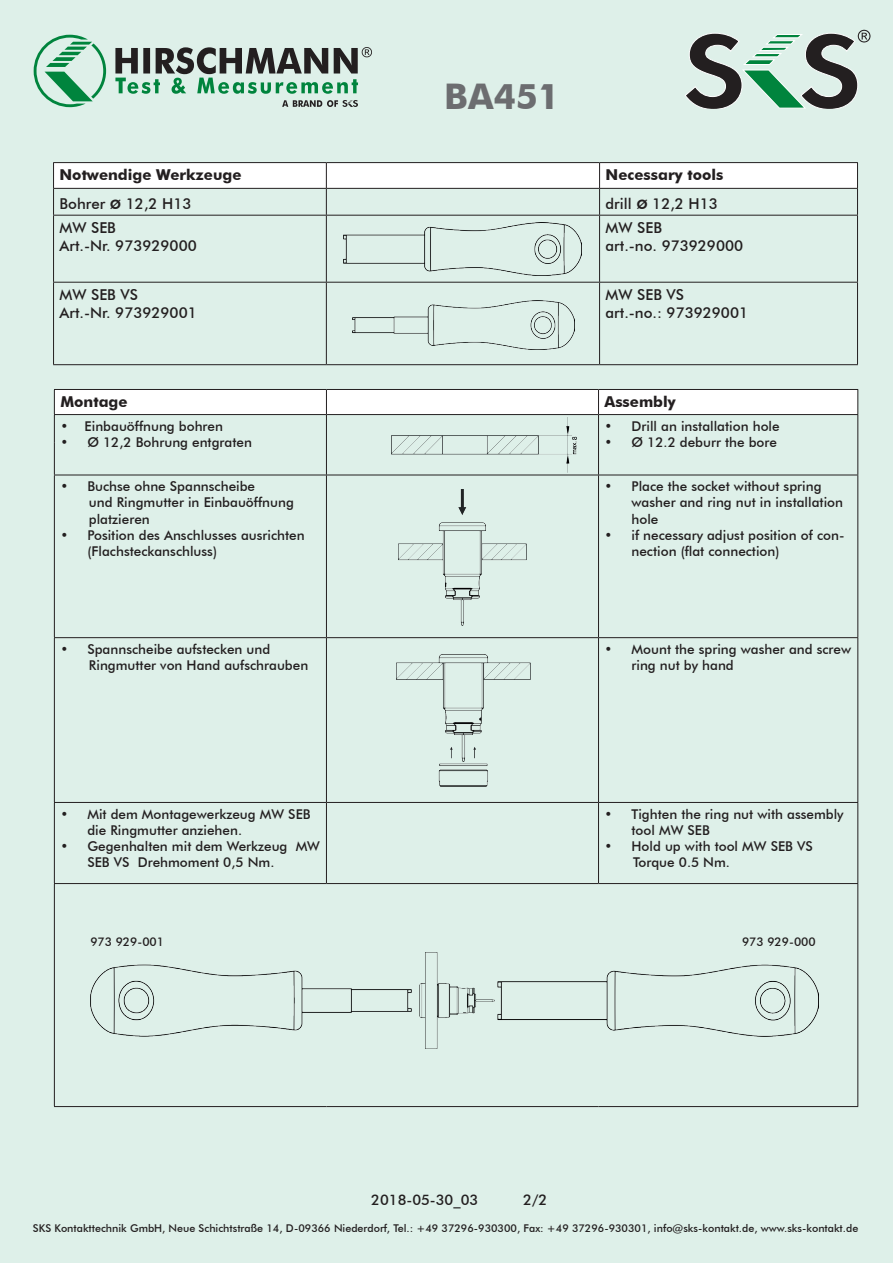
<style>
.page{position:relative;width:893px;height:1263px;background:#def0e9}
.page>*{position:absolute;margin:0;border:0;box-sizing:border-box;transform-origin:0 0}
.t1{font:700 35.25px "Futura BT";color:#6c6d70}
.t2{font:500 15px/18px "Futura BT";color:#231f20}
.t3{font:700 15px "Futura BT";color:#231f20}
.t4{font:500 14.7px "Futura BT";color:#231f20}
.t5{font:500 14.55px "Futura BT";color:#231f20}
.t6{font:500 13.5px/16.2px "Futura BT";color:#231f20}
.t7{font:500 12px "Futura BT";color:#231f20}
.t8{font:500 10.65px "Futura BT";color:#231f20}
.s1{font-size:19.5px}
</style>
<div class="page">
<svg style="left:34px;top:35px;width:72px;height:72px"></svg>
<svg style="left:282px;top:100px;width:76px;height:7px"></svg>
<svg style="left:115px;top:47px;width:257px;height:47px"></svg>
<svg style="left:685px;top:30px;width:185px;height:79px"></svg>
<div style="left:54px;top:389px;width:804px;height:25px;background:#fff"></div>
<hr style="left:54px;top:414px;width:272px;height:1px;background:#231f20">
<hr style="left:54px;top:415px;width:1px;height:60px;background:#231f20">
<hr style="left:326px;top:414px;width:272px;height:1px;background:#231f20">
<hr style="left:326px;top:415px;width:1px;height:60px;background:#231f20">
<hr style="left:598px;top:414px;width:260px;height:1px;background:#231f20">
<hr style="left:598px;top:415px;width:1px;height:60px;background:#231f20">
<hr style="left:857px;top:415px;width:1px;height:60px;background:#231f20">
<hr style="left:54px;top:475px;width:272px;height:1px;background:#231f20">
<hr style="left:54px;top:475px;width:1px;height:162px;background:#231f20">
<hr style="left:326px;top:475px;width:272px;height:1px;background:#231f20">
<hr style="left:326px;top:475px;width:1px;height:162px;background:#231f20">
<hr style="left:598px;top:475px;width:260px;height:1px;background:#231f20">
<hr style="left:598px;top:475px;width:1px;height:162px;background:#231f20">
<hr style="left:857px;top:475px;width:1px;height:162px;background:#231f20">
<hr style="left:54px;top:637px;width:272px;height:1px;background:#231f20">
<hr style="left:54px;top:638px;width:1px;height:164px;background:#231f20">
<hr style="left:326px;top:637px;width:272px;height:1px;background:#231f20">
<hr style="left:326px;top:638px;width:1px;height:164px;background:#231f20">
<hr style="left:598px;top:637px;width:260px;height:1px;background:#231f20">
<hr style="left:598px;top:638px;width:1px;height:164px;background:#231f20">
<hr style="left:857px;top:638px;width:1px;height:164px;background:#231f20">
<hr style="left:54px;top:802px;width:272px;height:1px;background:#231f20">
<hr style="left:54px;top:803px;width:1px;height:80px;background:#231f20">
<hr style="left:326px;top:802px;width:272px;height:1px;background:#231f20">
<hr style="left:326px;top:803px;width:1px;height:80px;background:#231f20">
<hr style="left:598px;top:802px;width:260px;height:1px;background:#231f20">
<hr style="left:598px;top:803px;width:1px;height:80px;background:#231f20">
<hr style="left:857px;top:803px;width:1px;height:80px;background:#231f20">
<hr style="left:54px;top:883px;width:272px;height:1px;background:#231f20">
<hr style="left:54px;top:884px;width:1px;height:222px;background:#231f20">
<hr style="left:54px;top:1106px;width:272px;height:1px;background:#231f20">
<hr style="left:326px;top:883px;width:272px;height:1px;background:#231f20">
<hr style="left:598px;top:883px;width:260px;height:1px;background:#231f20">
<hr style="left:857px;top:884px;width:1px;height:222px;background:#231f20">
<hr style="left:326px;top:1106px;width:272px;height:1px;background:#231f20">
<hr style="left:598px;top:1106px;width:260px;height:1px;background:#231f20">
<img style="left:396px;top:654px;width:135px;height:133px">
<img style="left:391px;top:417px;width:185px;height:55px">
<img style="left:398px;top:489px;width:129px;height:137px">
<img style="left:90px;top:952px;width:728px;height:97px">
<svg style="left:54px;top:216px;width:803px;height:148px"></svg>
<hr style="left:53px;top:162px;width:273px;height:1px;background:#231f20">
<hr style="left:326px;top:162px;width:274px;height:1px;background:#231f20">
<hr style="left:600px;top:162px;width:258px;height:1px;background:#231f20">
<svg style="left:53px;top:163px;width:805px;height:52px"></svg>
<hr style="left:53px;top:215px;width:273px;height:1px;background:#231f20">
<hr style="left:53px;top:216px;width:1px;height:66px;background:#231f20">
<hr style="left:326px;top:215px;width:274px;height:1px;background:#231f20">
<hr style="left:326px;top:216px;width:1px;height:66px;background:#231f20">
<hr style="left:600px;top:215px;width:258px;height:1px;background:#231f20">
<hr style="left:599px;top:216px;width:1px;height:66px;background:#231f20">
<hr style="left:857px;top:216px;width:1px;height:66px;background:#231f20">
<hr style="left:53px;top:282px;width:273px;height:1px;background:#231f20">
<hr style="left:53px;top:283px;width:1px;height:81px;background:#231f20">
<hr style="left:326px;top:282px;width:274px;height:1px;background:#231f20">
<hr style="left:326px;top:283px;width:1px;height:81px;background:#231f20">
<hr style="left:53px;top:364px;width:273px;height:1px;background:#231f20">
<hr style="left:326px;top:364px;width:274px;height:1px;background:#231f20">
<hr style="left:600px;top:282px;width:258px;height:1px;background:#231f20">
<hr style="left:599px;top:283px;width:1px;height:81px;background:#231f20">
<hr style="left:857px;top:283px;width:1px;height:81px;background:#231f20">
<hr style="left:600px;top:364px;width:258px;height:1px;background:#231f20">
<img style="left:344px;top:222px;width:237px;height:53px">
<img style="left:352px;top:300px;width:222px;height:49px">
<h1 class="t1" style="left:444px;top:75px;width:117px">BA451</h1>
<p class="t3" style="left:60px;top:166px;width:184px">Notwendige Werkzeuge</p>
<p class="t3" style="left:606px;top:166px;width:119px">Necessary tools</p>
<p class="t2" style="left:60px;top:195px;width:133px">Bohrer <span class="s1">ø</span> 12,2 H13</p>
<p class="t2" style="left:606px;top:195px;width:114px">drill <span class="s1">ø</span> 12,2 H13</p>
<p class="t2" style="left:60px;top:218px;width:139px">MW SEB<br>Art.-Nr. 973929000</p>
<p class="t2" style="left:606px;top:218px;width:139px">MW SEB<br>art.-no. 973929000</p>
<p class="t2" style="left:60px;top:285px;width:139px">MW SEB VS<br>Art.-Nr. 973929001</p>
<p class="t2" style="left:606px;top:285px;width:144px">MW SEB VS<br>art.-no.: 973929001</p>
<p class="t3" style="left:60px;top:392px;width:69px">Montage</p>
<p class="t3" style="left:604px;top:392px;width:73px">Assembly</p>
<p class="t6" style="left:60px;top:418px;width:164px">• Einbauöffnung bohren</p>
<p class="t6" style="left:60px;top:434px;width:193px">• Ø 12,2 Bohrung entgraten</p>
<p class="t6" style="left:604px;top:418px;width:177px">• Drill an installation hole</p>
<p class="t6" style="left:604px;top:434px;width:174px">• Ø 12.2 deburr the bore</p>
<p class="t6" style="left:89px;top:478px;width:206px;text-indent:-29px">• Buchse ohne Spannscheibe<br>und Ringmutter in Einbauöffnung platzieren</p>
<p class="t6" style="left:87px;top:527px;width:219px;text-indent:-27px">• Position des Anschlusses ausrichten (Flachsteckanschluss)</p>
<p class="t6" style="left:631px;top:478px;width:213px;text-indent:-27px">• Place the socket without spring washer and ring nut in installation hole</p>
<p class="t6" style="left:631px;top:527px;width:214px;text-indent:-27px">• if necessary adjust position of con&shy;nection (flat connection)</p>
<p class="t6" style="left:89px;top:641px;width:221px;text-indent:-29px">• Spannscheibe aufstecken und<br>Ringmutter von Hand aufschrauben</p>
<p class="t6" style="left:631px;top:641px;width:221px;text-indent:-27px">• Mount the spring washer and screw ring nut by hand</p>
<p class="t6" style="left:87px;top:806px;width:225px;text-indent:-27px">• Mit dem Montagewerkzeug MW SEB die Ringmutter anziehen.</p>
<p class="t6" style="left:87px;top:838px;width:234px;text-indent:-27px">• Gegenhalten mit dem Werkzeug MW<br>SEB VS Drehmoment 0,5 Nm.</p>
<p class="t6" style="left:631px;top:806px;width:214px;text-indent:-27px">• Tighten the ring nut with assembly tool MW SEB</p>
<p class="t6" style="left:633px;top:838px;width:181px;text-indent:-29px">• Hold up with tool MW SEB VS<br>Torque 0.5 Nm.</p>
<p class="t7" style="left:90px;top:934px;width:75px">973 929-001</p>
<p class="t7" style="left:742px;top:934px;width:75px">973 929-000</p>
<p class="t5" style="left:371px;top:1191px;width:108px">2018-05-30_03</p>
<p class="t4" style="left:523px;top:1191px;width:26px">2/2</p>
<p class="t8" style="left:33px;top:1221px;width:827px">SKS Kontakttechnik GmbH, Neue Schichtstraße 14, D-09366 Niederdorf, Tel.: +49 37296-930300, Fax: +49 37296-930301, info@sks-kontakt.de, www.sks-kontakt.de</p>
</div>
